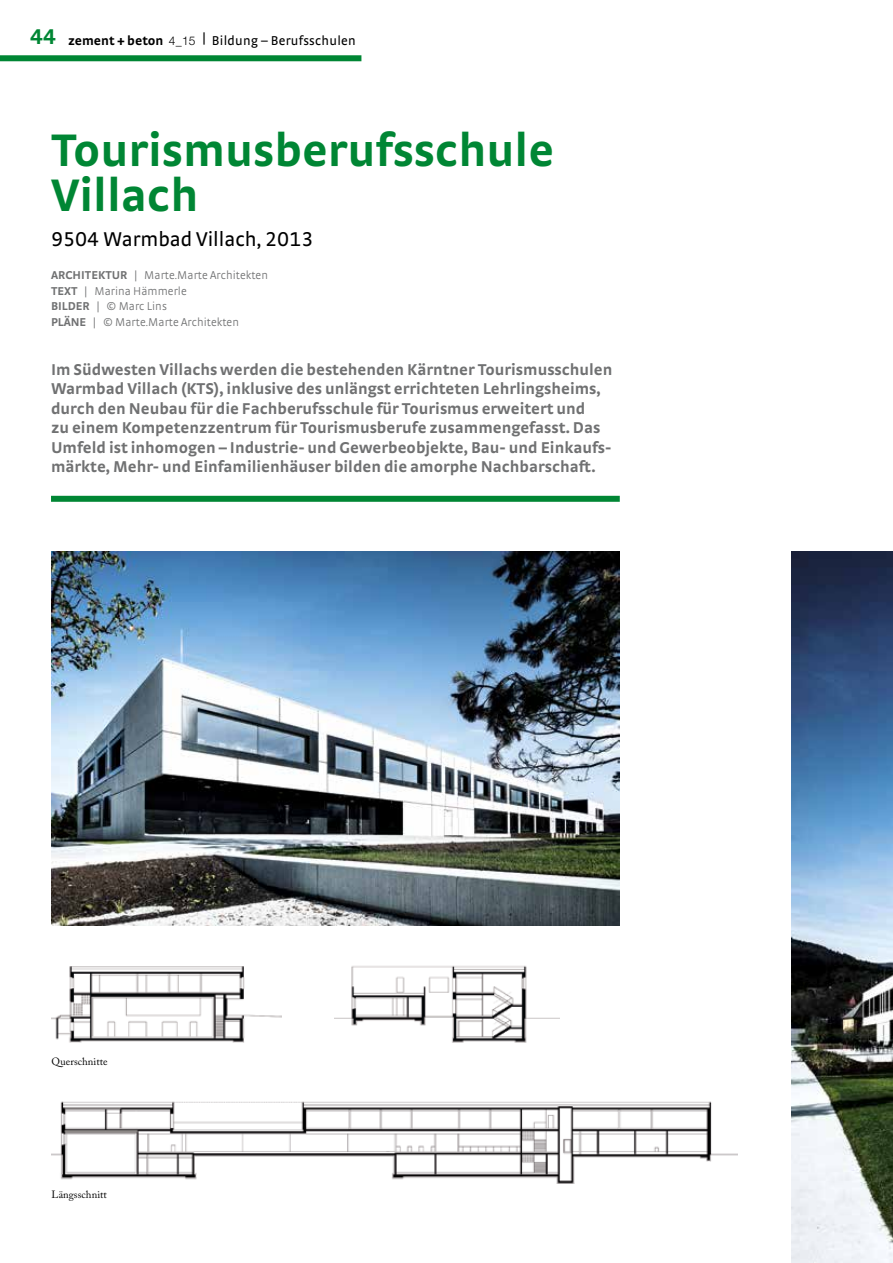
<style>
.page{position:relative;width:893px;height:1263px;background:#fff}
.page>*{position:absolute;margin:0;border:0;box-sizing:border-box;transform-origin:0 0}
.t1{font:700 48px/45px "Strada TF";color:#008634}
.t2{font:21px "Strada TF";color:#000}
.t3{font:700 16.5px/19.5px "Strada TF";color:#707172}
.t4{font:13.5px "Strada";letter-spacing:.02em;color:#000}
.t5{font:300 12px/15.8px "Strada TF";letter-spacing:.005em;color:#707172}
.t6{font:10.5px "Adobe Caslon Pro";letter-spacing:.005em;color:#000}
.s1{font-family:"Strada TF";font-weight:700;font-size:22.5px;color:#008634}
.s2{font-weight:700}
.s3{font-family:"Helvetica Neue LT";font-weight:300;font-size:12px}
</style>
<div class="page">
<img style="left:51px;top:966px;width:231px;height:77px">
<img style="left:51px;top:1101px;width:686px;height:83px">
<div style="left:0;top:55px;width:361px;height:6px;background:#008634"></div>
<div style="left:51px;top:496px;width:569px;height:6px;background:#008634"></div>
<img style="left:791px;top:552px;width:102px;height:711px">
<img style="left:51px;top:552px;width:569px;height:374px">
<img style="left:334px;top:965px;width:225px;height:78px">
<p class="t4" style="left:30px;top:33px;width:327px"><span class="s1">44</span> <span class="s2">zement + beton</span> <span class="s3">4_15</span> | Bildung – Berufsschulen</p>
<h1 class="t1" style="left:51px;top:126px;width:505px">Tourismusberufsschule<br>Villach</h1>
<p class="t2" style="left:51px;top:227px;width:264px">9504 Warmbad Villach, 2013</p>
<p class="t5" style="left:51px;top:267px;width:219px"><span class="s2">ARCHITEKTUR</span> | Marte.Marte Architekten<br><span class="s2">TEXT</span> | Marina Hämmerle<br><span class="s2">BILDER</span> | © Marc Lins<br><span class="s2">PLÄNE</span> | © Marte.Marte Architekten</p>
<p class="t3" style="left:51px;top:359px;width:563px">Im Südwesten Villachs werden die bestehenden Kärntner Tourismusschulen Warmbad Villach (KTS), inklusive des unlängst errichteten Lehrlingsheims, durch den Neubau für die Fachberufsschule für Tourismus erweitert und<br>zu einem Kompetenzzentrum für Tourismusberufe zusammengefasst. Das Umfeld ist inhomogen – Industrie- und Gewerbeobjekte, Bau- und Einkaufs&shy;märkte, Mehr- und Einfamilienhäuser bilden die amorphe Nachbarschaft.</p>
<p class="t6" style="left:52px;top:1056px;width:58px">Querschnitte</p>
<p class="t6" style="left:52px;top:1188px;width:57px">Längsschnitt</p>
</div>
